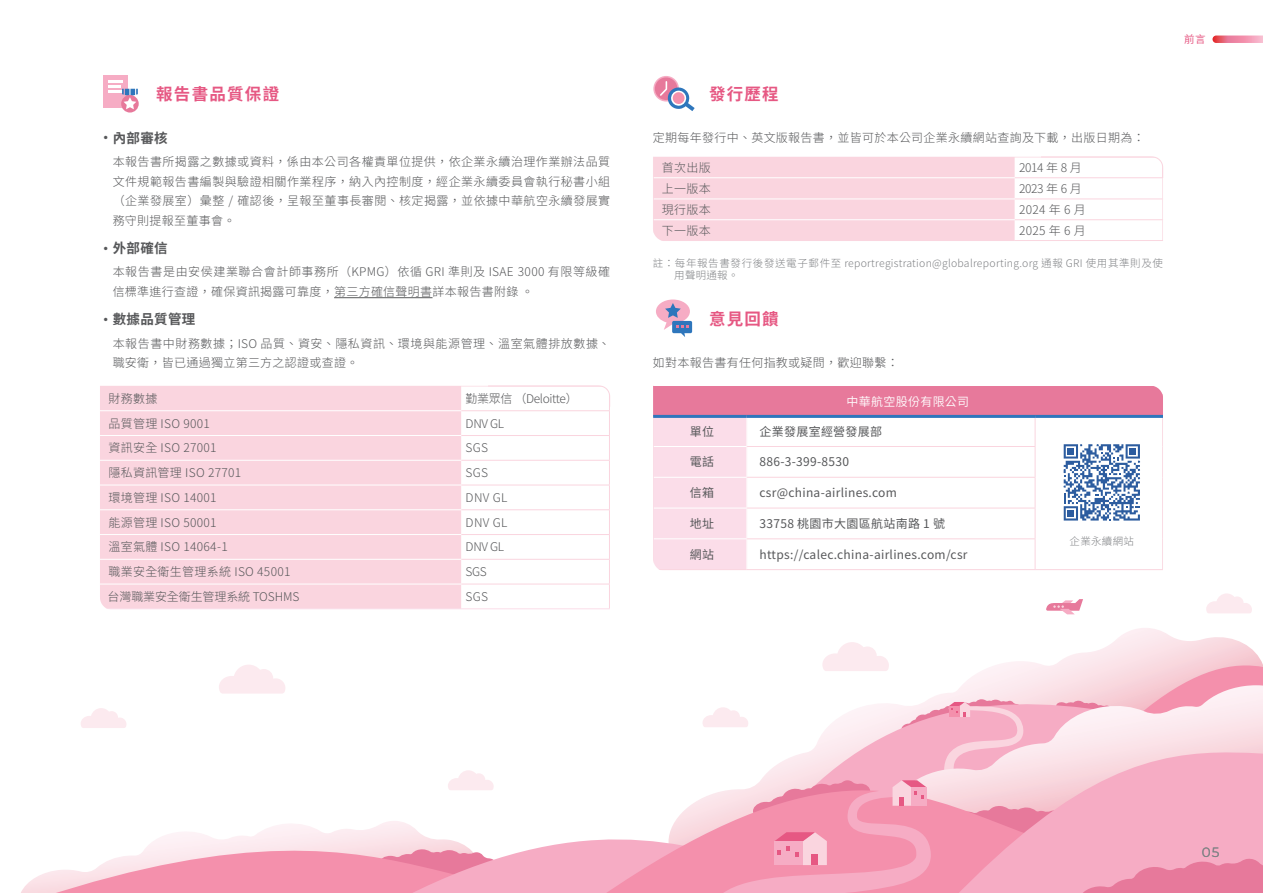
<style>
.page{position:relative;width:1263px;height:893px;background:#fff}
.page>*{position:absolute;margin:0;border:0;box-sizing:border-box;transform-origin:0 0}
.t1{font:700 16.5px "Noto Sans CJ Ktc";letter-spacing:.075em;color:#e65883}
.t2{font:700 13.5px "Noto Sans CJ Ktc";letter-spacing:.025em;color:#57585a}
.t3{font:100 13.5px "Montserrat";color:#808285}
.t4{font:300 12px/19.5px "Noto Sans CJ Ktc";letter-spacing:.025em;color:#57585a;text-align:justify}
.t5{font:12px "Noto Sans CJ Ktc";letter-spacing:.025em;color:#57585a}
.t6{font:300 12px/19.5px "Noto Sans CJ Ktc";letter-spacing:.045em;color:#57585a}
.t7{font:300 12px "Noto Sans CJ Ktc";letter-spacing:-.01em;color:#57585a}
.t8{font:300 12px "Noto Sans CJ Ktc";letter-spacing:-.03em;color:#57585a}
.t9{font:600 12px "Noto Sans CJ Ktc";letter-spacing:.025em;color:#fff}
.t10{font:300 10.5px/12px "Noto Sans CJ Ktc";letter-spacing:.025em;color:#808285}
.t11{font:10.5px "Noto Sans CJ Ktc";color:#e65883}
.s1{font-weight:900;font-size:12px}
</style>
<div class="page">
<svg style="left:1212px;top:36px;width:51px;height:7px"></svg>
<svg style="left:21px;top:824px;width:313px;height:69px"></svg>
<svg style="left:334px;top:821px;width:266px;height:72px"></svg>
<svg style="left:600px;top:631px;width:572px;height:262px"></svg>
<svg style="left:1046px;top:599px;width:37px;height:15px"></svg>
<svg style="left:950px;top:637px;width:313px;height:62px"></svg>
<svg style="left:822px;top:642px;width:67px;height:29px"></svg>
<svg style="left:219px;top:665px;width:66px;height:29px"></svg>
<svg style="left:702px;top:699px;width:561px;height:194px;background:#f6b9cb"></svg>
<svg style="left:448px;top:770px;width:46px;height:20px"></svg>
<svg style="left:1206px;top:593px;width:46px;height:20px"></svg>
<svg style="left:81px;top:708px;width:45px;height:20px"></svg>
<div style="left:100px;top:387px;width:361px;height:221px;background:#fad5df"></div>
<hr style="left:100px;top:435px;width:361px;height:1px;background:#fff">
<hr style="left:100px;top:460px;width:361px;height:1px;background:#fff">
<hr style="left:100px;top:485px;width:361px;height:1px;background:#fff">
<hr style="left:100px;top:509px;width:361px;height:1px;background:#fff">
<hr style="left:100px;top:534px;width:361px;height:1px;background:#fff">
<hr style="left:100px;top:559px;width:361px;height:1px;background:#fff">
<hr style="left:100px;top:584px;width:361px;height:1px;background:#fff">
<hr style="left:100px;top:410px;width:361px;height:1px;background:#fff">
<hr style="left:100px;top:386px;width:361px;height:1px;background:#fad5df">
<hr style="left:100px;top:608px;width:361px;height:1px;background:#fbdde9">
<div style="left:653px;top:386px;width:510px;height:30px;background:#e7799b"></div>
<svg style="left:747px;top:418px;width:394px;height:151px"></svg>
<svg style="left:1035px;top:418px;width:1px;height:28px"></svg>
<hr style="left:747px;top:446px;width:288px;height:1px;background:#fad5df">
<hr style="left:1035px;top:447px;width:1px;height:30px;background:#fad5df">
<hr style="left:747px;top:477px;width:288px;height:1px;background:#fad5df">
<hr style="left:1035px;top:478px;width:1px;height:30px;background:#fad5df">
<hr style="left:747px;top:508px;width:288px;height:1px;background:#fad5df">
<hr style="left:1035px;top:508px;width:1px;height:30px;background:#fad5df">
<hr style="left:747px;top:538px;width:288px;height:1px;background:#fad5df">
<hr style="left:1035px;top:539px;width:1px;height:30px;background:#fad5df">
<hr style="left:747px;top:569px;width:288px;height:1px;background:#fad5df">
<hr style="left:1162px;top:446px;width:1px;height:31px;background:#fad5df">
<hr style="left:1162px;top:477px;width:1px;height:31px;background:#fad5df">
<hr style="left:1162px;top:508px;width:1px;height:31px;background:#fad5df">
<hr style="left:1162px;top:539px;width:1px;height:30px;background:#fad5df">
<hr style="left:1035px;top:569px;width:128px;height:1px;background:#fad5df">
<div style="left:653px;top:414px;width:94px;height:156px;background:#fbdde9"></div>
<svg style="left:1162px;top:386px;width:1px;height:60px"></svg>
<hr style="left:653px;top:415px;width:94px;height:3px;background:#2e76bc">
<hr style="left:747px;top:415px;width:288px;height:3px;background:#2e76bc">
<hr style="left:1035px;top:415px;width:128px;height:3px;background:#2e76bc">
<div style="left:103px;top:75px;width:25px;height:33px;background:#f6acc4"></div>
<svg style="left:121px;top:95px;width:18px;height:18px"></svg>
<svg style="left:108px;top:80px;width:30px;height:29px"></svg>
<svg style="left:653px;top:76px;width:42px;height:35px"></svg>
<hr style="left:334px;top:297px;width:98px;height:1px;background:#57585a">
<svg style="left:656px;top:299px;width:36px;height:38px"></svg>
<svg style="left:653px;top:156px;width:510px;height:85px"></svg>
<svg style="left:461px;top:385px;width:149px;height:224px"></svg>
<svg style="left:1063px;top:444px;width:77px;height:77px"></svg>
<h1 class="t1" style="left:156px;top:85px;width:124px">報告書品質保證</h1>
<h1 class="t1" style="left:709px;top:84px;width:71px">發行歷程</h1>
<p class="t2" style="left:100px;top:130px;width:69px"><span class="s1">・</span> 內部審核</p>
<p class="t4" style="left:113px;top:152px;width:499px">本報告書所揭露之數據或資料，係由本公司各權責單位提供，依企業永續治理作業辦法品質文件規範報告書編製與驗證相關作業程序，納入內控制度，經企業永續委員會執行秘書小組（企業發展室）彙整 / 確認後，呈報至董事長審閱、核定揭露，並依據中華航空永續發展實務守則提報至董事會。</p>
<p class="t2" style="left:100px;top:241px;width:69px"><span class="s1">・</span> 外部確信</p>
<p class="t4" style="left:113px;top:262px;width:499px">本報告書是由安侯建業聯合會計師事務所（KPMG）依循 GRI 準則及 ISAE 3000 有限等級確信標準進行查證，確保資訊揭露可靠度，第三方確信聲明書詳本報告書附錄 。</p>
<p class="t2" style="left:100px;top:312px;width:97px"><span class="s1">・</span> 數據品質管理</p>
<p class="t6" style="left:113px;top:334px;width:499px">本報告書中財務數據；ISO 品質、資安、隱私資訊、環境與能源管理、溫室氣體排放數據、職安衛，皆已通過獨立第三方之認證或查證。</p>
<p class="t4" style="left:653px;top:128px;width:493px">定期每年發行中、英文版報告書，並皆可於本公司企業永續網站查詢及下載，出版日期為：</p>
<p class="t4" style="left:662px;top:158px;width:50px">首次出版</p>
<p class="t4" style="left:1019px;top:158px;width:64px">2014 年 8 月</p>
<p class="t4" style="left:662px;top:179px;width:50px">上一版本</p>
<p class="t4" style="left:1019px;top:179px;width:64px">2023 年 6 月</p>
<p class="t4" style="left:662px;top:200px;width:50px">現行版本</p>
<p class="t4" style="left:1019px;top:200px;width:68px">2024 年 6 月</p>
<p class="t4" style="left:662px;top:221px;width:50px">下一版本</p>
<p class="t4" style="left:1019px;top:221px;width:68px">2025 年 6 月</p>
<p class="t10" style="left:674px;top:257px;width:490px;text-indent:-21px">註：每年報告書發行後發送電子郵件至 reportregistration@globalreporting.org 通報 GRI 使用其準則及使用聲明通報。</p>
<h1 class="t1" style="left:709px;top:309px;width:71px">意見回饋</h1>
<p class="t4" style="left:653px;top:353px;width:247px">如對本報告書有任何指教或疑問，歡迎聯繫：</p>
<p class="t4" style="left:108px;top:389px;width:50px">財務數據</p>
<p class="t8" style="left:466px;top:392px;width:114px">勤業眾信 （Deloitte）</p>
<p class="t4" style="left:108px;top:414px;width:103px">品質管理 ISO 9001</p>
<p class="t4" style="left:466px;top:414px;width:40px">DNV GL</p>
<p class="t4" style="left:108px;top:439px;width:110px">資訊安全 ISO 27001</p>
<p class="t4" style="left:466px;top:439px;width:24px">SGS</p>
<p class="t4" style="left:108px;top:463px;width:134px">隱私資訊管理 ISO 27701</p>
<p class="t4" style="left:466px;top:463px;width:24px">SGS</p>
<p class="t4" style="left:108px;top:488px;width:110px">環境管理 ISO 14001</p>
<p class="t4" style="left:466px;top:488px;width:43px">DNV GL</p>
<p class="t4" style="left:108px;top:513px;width:110px">能源管理 ISO 50001</p>
<p class="t4" style="left:466px;top:513px;width:43px">DNV GL</p>
<p class="t4" style="left:108px;top:538px;width:121px">溫室氣體 ISO 14064-1</p>
<p class="t4" style="left:466px;top:538px;width:40px">DNV GL</p>
<p class="t4" style="left:108px;top:562px;width:184px">職業安全衛生管理系統 ISO 45001</p>
<p class="t4" style="left:466px;top:562px;width:23px">SGS</p>
<p class="t7" style="left:108px;top:590px;width:193px">台灣職業安全衛生管理系統 TOSHMS</p>
<p class="t4" style="left:466px;top:587px;width:24px">SGS</p>
<p class="t9" style="left:846px;top:394px;width:124px">中華航空股份有限公司</p>
<p class="t5" style="left:690px;top:425px;width:26px">單位</p>
<p class="t5" style="left:759px;top:425px;width:124px">企業發展室經營發展部</p>
<p class="t5" style="left:690px;top:455px;width:26px">電話</p>
<p class="t5" style="left:759px;top:455px;width:91px">886-3-399-8530</p>
<p class="t5" style="left:690px;top:486px;width:26px">信箱</p>
<p class="t5" style="left:759px;top:486px;width:139px">csr@china-airlines.com</p>
<p class="t5" style="left:690px;top:517px;width:26px">地址</p>
<p class="t5" style="left:759px;top:517px;width:187px">33758 桃園市大園區航站南路 1 號</p>
<p class="t5" style="left:690px;top:548px;width:26px">網站</p>
<p class="t5" style="left:759px;top:548px;width:210px">https://calec.china-airlines.com/csr</p>
<p class="t10" style="left:1070px;top:535px;width:66px">企業永續網站</p>
<p class="t11" style="left:1184px;top:33px;width:23px">前言</p>
<p class="t3" style="left:1202px;top:843px;width:19px">05</p>
</div>
